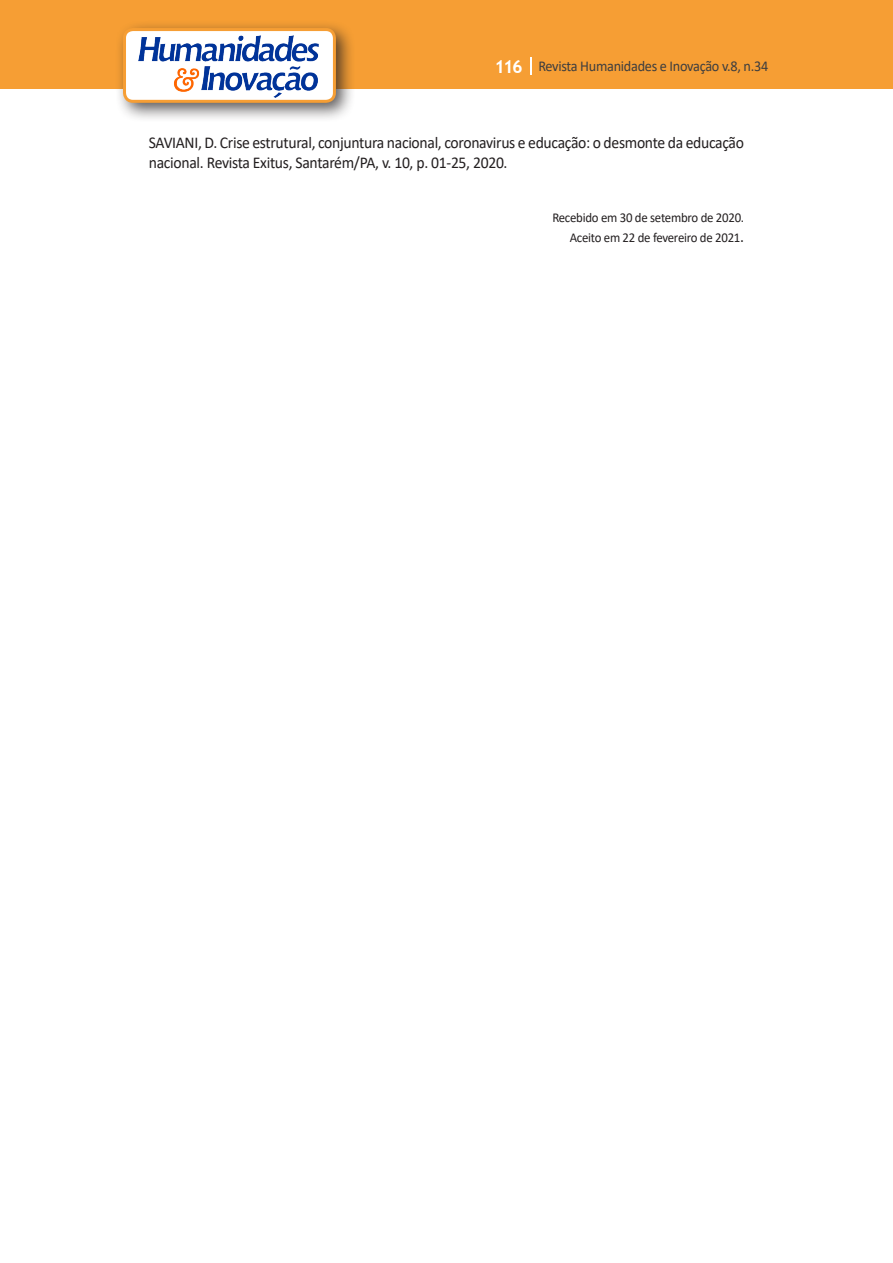
<style>
.page{position:relative;width:893px;height:1263px;background:#fff}
.page>*{position:absolute;margin:0;border:0;box-sizing:border-box;transform-origin:0 0}
.texto{font:16.5px/19.8px "Calibri";letter-spacing:-.02em;color:#231f20;scale:.95 1}
.t1{font:15px "Calibri";letter-spacing:-.02em;color:#3e3e3f;scale:.95 1}
.texto-2{font:13.5px "Calibri";letter-spacing:-.02em;color:#231f20;scale:.95 1}
.s1{font-family:"Trebuchet MS";font-weight:700;font-size:18px;color:#fff}
.s2{font-size:16.5px}
</style>
<div class="page">
<div style="left:0;top:0;width:893px;height:88px;background:#f69e34"></div>
<svg style="left:530px;top:57px;width:2px;height:18px"></svg>
<div style="left:115px;top:20px;width:241px;height:103px;background:#231f20;opacity:.75"></div>
<div style="left:125px;top:30px;width:209px;height:71px;background:#fff;border-radius:9px"></div>
<img style="left:138px;top:35px;width:181px;height:62px">
<div style="left:123px;top:28px;width:213px;height:75px;border:3px solid #f69e34;border-radius:9px"></div>
<p class="t1" style="left:495px;top:56px;width:290px"><span class="s1">116</span> Revista Humanidades e Inovação v.8, n.34</p>
<p class="texto" style="left:149px;top:133px;width:628px">SAVIANI, D. Crise estrutural, conjuntura nacional, coronavirus e educação: o desmonte da educação nacional. Revista Exitus, Santarém/PA, v. 10, p. 01-25, 2020.</p>
<p class="texto-2" style="left:552px;top:208px;width:203px">Recebido em 30 de setembro de 2020.</p>
<p class="texto-2" style="left:570px;top:228px;width:185px">Aceito em 22 de fevereiro de 2021<span class="s2">.</span></p>
</div>
